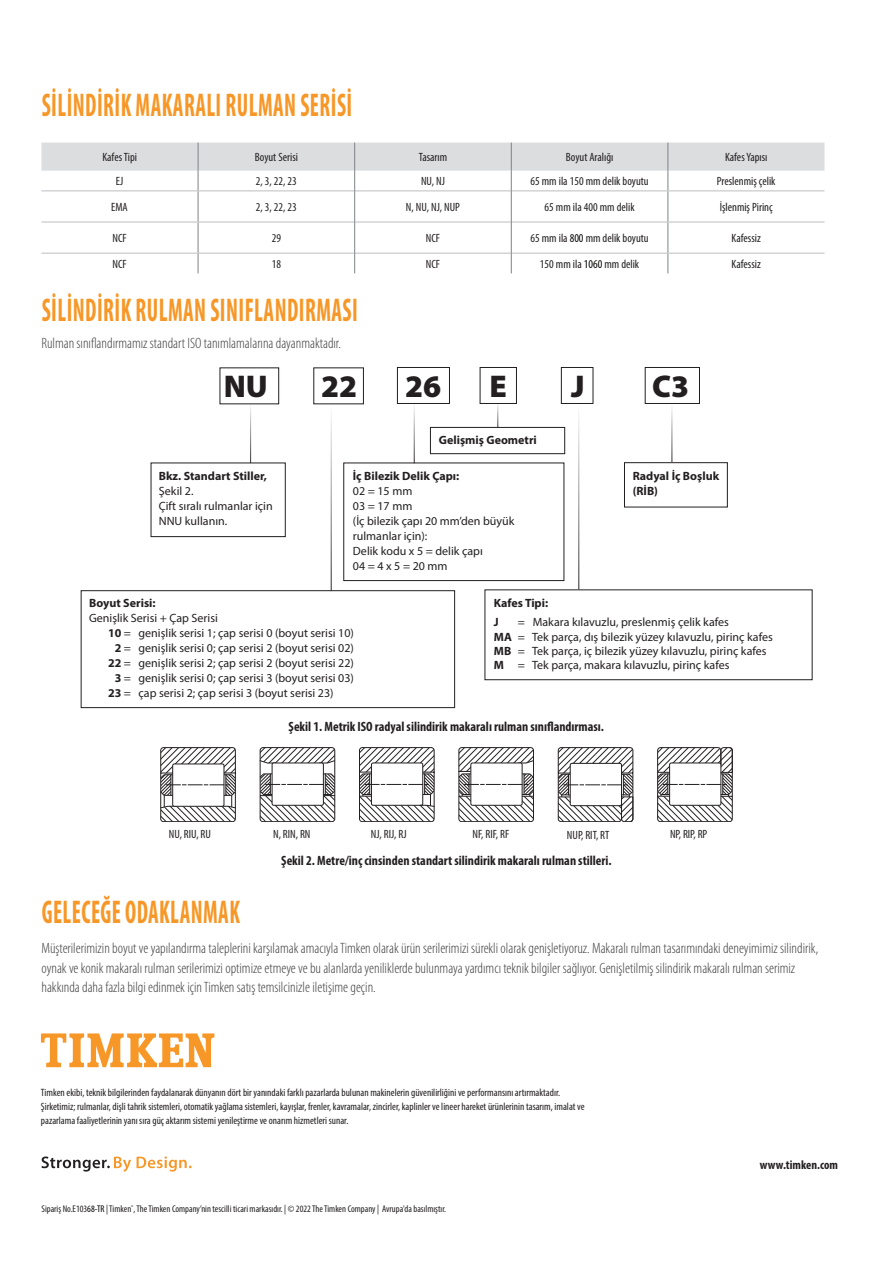
<style>
.page{position:relative;width:893px;height:1263px;background:#fff}
.page>*{position:absolute;margin:0;border:0;box-sizing:border-box;transform-origin:0 0}
.Subhead_4{font:700 condensed 33px "Myriad Pro";letter-spacing:.02em;color:#f79727;scale:.7 1}
.t1{font:900 31.5px "Myriad Pro";color:#231f20}
.Body_Copy{font:300 condensed 15px/19.5px "Myriad Pro";color:#3e3e3f}
.fig_or_table{font:700 condensed 13.5px "Myriad Pro";color:#231f20}
.t2{font:700 condensed 12.45px "Myriad Pro";color:#231f20}
.t3{font:12px/15px "Myriad Pro";color:#231f20}
.Column_Headers_text{font:condensed 12px "Myriad Pro";color:#231f20}
.t4{font:700 12px/15px "Myriad Pro";color:#231f20}
.t5{font:condensed 10.65px/14.2px "Myriad Pro";color:#231f20}
.t6{font:condensed 9.75px "Myriad Pro";color:#231f20}
.s1{color:#040503}
.s2{font-weight:700}
</style>
<div class="page">
<svg style="left:41px;top:1033px;width:173px;height:34px"></svg>
<svg style="left:41px;top:1156px;width:151px;height:16px"></svg>
<hr style="left:198px;top:191px;width:1px;height:31px;background:#808285">
<hr style="left:667px;top:191px;width:1px;height:31px;background:#808285">
<hr style="left:198px;top:222px;width:1px;height:31px;background:#808285">
<hr style="left:667px;top:222px;width:1px;height:31px;background:#808285">
<svg style="left:198px;top:254px;width:1px;height:19px"></svg>
<svg style="left:667px;top:254px;width:1px;height:19px"></svg>
<hr style="left:198px;top:222px;width:156px;height:1px;background:#bcbdc0">
<hr style="left:355px;top:222px;width:156px;height:1px;background:#bcbdc0">
<hr style="left:512px;top:222px;width:156px;height:1px;background:#bcbdc0">
<hr style="left:668px;top:222px;width:156px;height:1px;background:#bcbdc0">
<hr style="left:198px;top:253px;width:156px;height:1px;background:#bcbdc0">
<hr style="left:355px;top:253px;width:156px;height:1px;background:#bcbdc0">
<hr style="left:512px;top:253px;width:156px;height:1px;background:#bcbdc0">
<hr style="left:668px;top:253px;width:156px;height:1px;background:#bcbdc0">
<hr style="left:41px;top:222px;width:157px;height:1px;background:#bcbdc0">
<hr style="left:41px;top:253px;width:157px;height:1px;background:#bcbdc0">
<svg style="left:41px;top:143px;width:783px;height:48px"></svg>
<hr style="left:354px;top:191px;width:1px;height:31px;background:#808285">
<hr style="left:511px;top:191px;width:1px;height:31px;background:#808285">
<hr style="left:354px;top:222px;width:1px;height:31px;background:#808285">
<hr style="left:511px;top:222px;width:1px;height:31px;background:#808285">
<svg style="left:354px;top:253px;width:1px;height:20px"></svg>
<svg style="left:511px;top:253px;width:1px;height:20px"></svg>
<svg style="left:458px;top:747px;width:76px;height:75px"></svg>
<svg style="left:359px;top:747px;width:75px;height:75px"></svg>
<svg style="left:260px;top:747px;width:75px;height:75px"></svg>
<svg style="left:657px;top:747px;width:76px;height:75px"></svg>
<svg style="left:557px;top:747px;width:77px;height:75px"></svg>
<svg style="left:160px;top:747px;width:76px;height:75px"></svg>
<div style="left:485px;top:589px;width:327px;height:91px;border:1px solid #231f20"></div>
<div style="left:343px;top:463px;width:221px;height:118px;border:1px solid #231f20"></div>
<hr style="left:671px;top:404px;width:1px;height:58px;background:#231f20">
<div style="left:624px;top:462px;width:104px;height:45px;border:1px solid #231f20"></div>
<hr style="left:331px;top:404px;width:1px;height:187px;background:#231f20">
<div style="left:397px;top:367px;width:53px;height:37px;border:1px solid #231f20"></div>
<div style="left:480px;top:367px;width:37px;height:37px;border:1px solid #231f20"></div>
<hr style="left:414px;top:403px;width:1px;height:60px;background:#231f20">
<svg style="left:497px;top:405px;width:1px;height:22px"></svg>
<div style="left:81px;top:590px;width:374px;height:118px;border:1px solid #231f20"></div>
<div style="left:561px;top:367px;width:32px;height:37px;border:1px solid #231f20"></div>
<div style="left:645px;top:367px;width:55px;height:37px;border:1px solid #231f20"></div>
<div style="left:430px;top:427px;width:135px;height:27px;border:1px solid #231f20"></div>
<hr style="left:578px;top:404px;width:1px;height:185px;background:#231f20">
<hr style="left:250px;top:404px;width:1px;height:60px;background:#231f20">
<div style="left:151px;top:463px;width:135px;height:74px;border:1px solid #231f20"></div>
<p class="Subhead_4" style="left:42px;top:85px;width:445px">SILINDIRIK MAKARALI RULMAN SERISI</p>
<p class="Column_Headers_text" style="left:102px;top:150px;width:36px">Kafes Tipi</p>
<p class="Column_Headers_text" style="left:255px;top:150px;width:45px">Boyut Serisi</p>
<p class="Column_Headers_text" style="left:419px;top:150px;width:30px">Tasarım</p>
<p class="Column_Headers_text" style="left:566px;top:150px;width:49px">Boyut Aralığı</p>
<p class="Column_Headers_text" style="left:725px;top:150px;width:44px">Kafes Yapısı</p>
<p class="Column_Headers_text" style="left:116px;top:174px;width:9px">EJ</p>
<p class="Column_Headers_text" style="left:256px;top:174px;width:42px">2, 3, 22, 23</p>
<p class="Column_Headers_text" style="left:421px;top:174px;width:25px">NU, NJ</p>
<p class="Column_Headers_text" style="left:530px;top:174px;width:120px">65 mm ila 150 mm delik boyutu</p>
<p class="Column_Headers_text" style="left:717px;top:174px;width:60px">Preslenmiş çelik</p>
<p class="Column_Headers_text" style="left:111px;top:200px;width:18px">EMA</p>
<p class="Column_Headers_text" style="left:256px;top:200px;width:42px">2, 3, 22, 23</p>
<p class="Column_Headers_text" style="left:406px;top:200px;width:56px">N, NU, NJ, NUP</p>
<p class="Column_Headers_text" style="left:545px;top:200px;width:91px">65 mm ila 400 mm delik</p>
<p class="Column_Headers_text" style="left:720px;top:200px;width:55px">İşlenmiş Pirinç</p>
<p class="Column_Headers_text" style="left:112px;top:231px;width:16px">NCF</p>
<p class="Column_Headers_text" style="left:272px;top:231px;width:11px">29</p>
<p class="Column_Headers_text" style="left:426px;top:231px;width:16px">NCF</p>
<p class="Column_Headers_text" style="left:530px;top:231px;width:120px">65 mm ila <span class="s1">800</span> mm delik boyutu</p>
<p class="Column_Headers_text" style="left:732px;top:231px;width:31px">Kafessiz</p>
<p class="Column_Headers_text" style="left:112px;top:257px;width:16px">NCF</p>
<p class="Column_Headers_text" style="left:272px;top:257px;width:11px">18</p>
<p class="Column_Headers_text" style="left:426px;top:257px;width:16px">NCF</p>
<p class="Column_Headers_text" style="left:540px;top:257px;width:101px">150 mm ila <span class="s1">1060</span> mm delik</p>
<p class="Column_Headers_text" style="left:732px;top:257px;width:31px">Kafessiz</p>
<p class="Subhead_4" style="left:42px;top:290px;width:453px">SİLİNDİRİK RULMAN SINIFLANDIRMASI</p>
<p class="Body_Copy" style="left:41px;top:333px;width:301px">Rulman sınıflandırmamız standart ISO tanımlamalarına dayanmaktadır.</p>
<p class="t1" style="left:224px;top:365px;width:46px">NU</p>
<p class="t1" style="left:321px;top:365px;width:38px">22</p>
<p class="t1" style="left:405px;top:365px;width:38px">26</p>
<p class="t1" style="left:490px;top:365px;width:19px">E</p>
<p class="t1" style="left:571px;top:365px;width:15px">J</p>
<p class="t1" style="left:652px;top:365px;width:39px">C3</p>
<p class="t4" style="left:159px;top:468px;width:110px">Bkz. Standart Stiller,</p>
<p class="t3" style="left:159px;top:483px;width:36px">Şekil 2.</p>
<p class="t3" style="left:159px;top:498px;width:115px">Çift sıralı rulmanlar için<br>NNU kullanın.</p>
<p class="t4" style="left:439px;top:432px;width:100px">Gelişmiş Geometri</p>
<p class="t4" style="left:353px;top:468px;width:108px">İç Bilezik Delik Çapı:</p>
<p class="t3" style="left:353px;top:483px;width:61px">02 = 15 mm</p>
<p class="t3" style="left:353px;top:498px;width:61px">03 = 17 mm</p>
<p class="t3" style="left:353px;top:513px;width:163px">(İç bilezik çapı 20 mm’den büyük rulmanlar için):</p>
<p class="t3" style="left:353px;top:543px;width:131px">Delik kodu x 5 = delik çapı</p>
<p class="t3" style="left:353px;top:558px;width:96px">04 = 4 x 5 = 20 mm</p>
<p class="t4" style="left:633px;top:468px;width:88px">Radyal İç Boşluk (RİB)</p>
<p class="t4" style="left:89px;top:595px;width:68px">Boyut Serisi:</p>
<p class="t3" style="left:89px;top:610px;width:130px">Genişlik Serisi + Çap Serisi</p>
<p class="t3" style="left:108px;top:625px;width:247px"><span class="s2">10</span> = genişlik serisi 1; çap serisi 0 (boyut serisi 10)</p>
<p class="t3" style="left:115px;top:640px;width:241px"><span class="s2">2</span> = genişlik serisi 0; çap serisi 2 (boyut serisi 02)</p>
<p class="t3" style="left:108px;top:655px;width:247px"><span class="s2">22</span> = genişlik serisi 2; çap serisi 2 (boyut serisi 22)</p>
<p class="t3" style="left:115px;top:670px;width:241px"><span class="s2">3</span> = genişlik serisi 0; çap serisi 3 (boyut serisi 03)</p>
<p class="t3" style="left:108px;top:685px;width:227px"><span class="s2">23</span> = çap serisi 2; çap serisi 3 (boyut serisi 23)</p>
<p class="t4" style="left:494px;top:595px;width:56px">Kafes Tipi:</p>
<p class="t4" style="left:494px;top:614px;width:6px">J</p>
<p class="t3" style="left:518px;top:614px;width:213px">= Makara kılavuzlu, preslenmiş çelik kafes</p>
<p class="t3" style="left:494px;top:629px;width:280px"><span class="s2">MA</span> = Tek parça, dış bilezik yüzey kılavuzlu, pirinç kafes</p>
<p class="t3" style="left:494px;top:643px;width:274px"><span class="s2">MB</span> = Tek parça, iç bilezik yüzey kılavuzlu, pirinç kafes</p>
<p class="t3" style="left:494px;top:658px;width:237px"><span class="s2">M</span> = Tek parça, makara kılavuzlu, pirinç kafes</p>
<p class="fig_or_table" style="left:289px;top:718px;width:317px">Şekil 1. Metrik ISO radyal silindirik makaralı rulman sınıflandırması.</p>
<p class="Column_Headers_text" style="left:169px;top:826px;width:44px">NU, RIU, RU</p>
<p class="Column_Headers_text" style="left:273px;top:826px;width:39px">N, RIN, RN</p>
<p class="Column_Headers_text" style="left:371px;top:826px;width:37px">NJ, RIJ, RJ</p>
<p class="Column_Headers_text" style="left:473px;top:826px;width:38px">NF, RIF, RF</p>
<p class="Column_Headers_text" style="left:567px;top:827px;width:44px">NUP, RIT, RT</p>
<p class="Column_Headers_text" style="left:670px;top:826px;width:39px">NP, RIP, RP</p>
<p class="fig_or_table" style="left:281px;top:852px;width:332px">Şekil 2. Metre/inç cinsinden standart silindirik makaralı rulman stilleri.</p>
<p class="Subhead_4" style="left:42px;top:891px;width:285px">GELECEĞE ODAKLANMAK</p>
<p class="Body_Copy" style="left:41px;top:938px;width:778px">Müşterilerimizin boyut ve yapılandırma taleplerini karşılamak amacıyla Timken olarak ürün serilerimizi sürekli olarak genişletiyoruz. Makaralı rulman tasarımındaki deneyimimiz silindirik, oynak ve konik makaralı rulman serilerimizi optimize etmeye ve bu alanlarda yeniliklerde bulunmaya yardımcı teknik bilgiler sağlıyor. Genişletilmiş silindirik makaralı rulman serimiz hakkında daha fazla bilgi edinmek için Timken satış temsilcinizle iletişime geçin.</p>
<p class="t5" style="left:41px;top:1085px;width:545px">Timken ekibi, teknik bilgilerinden faydalanarak dünyanın dört bir yanındaki farklı pazarlarda bulunan makinelerin güvenilirliğini ve performansını artırmaktadır.<br>Şirketimiz; rulmanlar, dişli tahrik sistemleri, otomatik yağlama sistemleri, kayışlar, frenler, kavramalar, zincirler, kaplinler ve lineer hareket ürünlerinin tasarım, imalat ve pazarlama faaliyetlerinin yanı sıra güç aktarım sistemi yenileştirme ve onarım hizmetleri sunar.</p>
<p class="t6" style="left:41px;top:1203px;width:406px">Sipariş No.E103<span class="s1">68-TR</span> | Timken<sup>®</sup>, The Timken Company’nin tescilli ticari markasıdır. | © 2022 The Timken Company | Avrupa'da basılmıştır.</p>
<p class="t2" style="left:760px;top:1157px;width:80px">www.timken.com</p>
</div>
